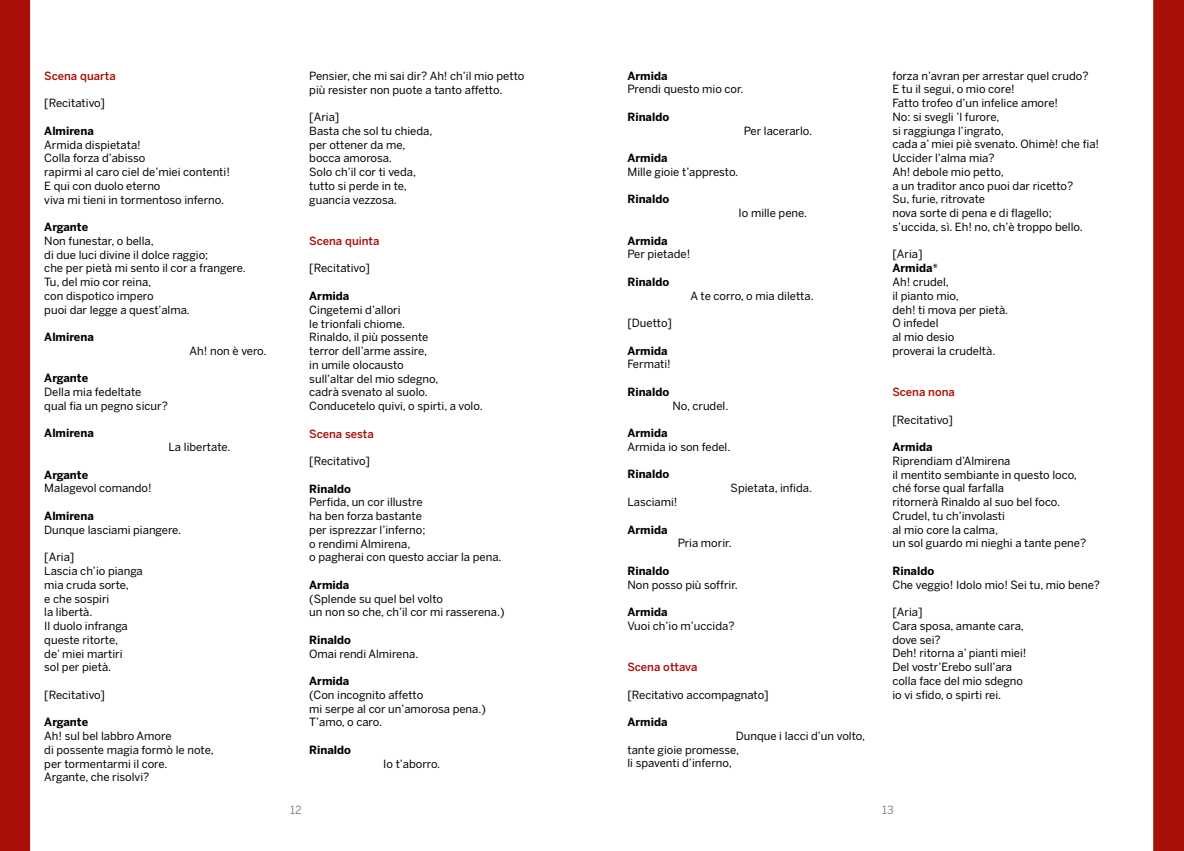
<style>
.page{position:relative;width:1184px;height:851px;background:#fff}
.page>*{position:absolute;margin:0;border:0;box-sizing:border-box;transform-origin:0 0}
.t1{font:11.25px/13.8px "Benton Sans";color:#000}
.t2{font:700 11.25px "Benton Sans";color:#000}
.t3{font:500 11.25px "Benton Sans";color:#a90f09}
.t4{font:11.25px "Benton Sans";color:#878787}
.s1{font-weight:700}
</style>
<div class="page">
<svg style="left:1153px;top:0;width:30px;height:850px"></svg>
<div style="left:0;top:0;width:30px;height:850px;background:#a90f09"></div>
<p class="t3" style="left:44px;top:69px;width:73px">Scena quarta</p>
<p class="t1" style="left:44px;top:96px;width:62px">[Recitativo]</p>
<p class="t2" style="left:44px;top:124px;width:51px">Almirena</p>
<p class="t1" style="left:44px;top:137px;width:187px">Armida dispietata!<br>Colla forza d’abisso<br>rapirmi al caro ciel de’miei contenti!<br>E qui con duolo eterno<br>viva mi tieni in tormentoso inferno.</p>
<p class="t2" style="left:44px;top:220px;width:45px">Argante</p>
<p class="t1" style="left:44px;top:234px;width:203px">Non funestar, o bella,<br>di due luci divine il dolce raggio;<br>che per pietà mi sento il cor a frangere.<br>Tu, del mio cor reina,<br>con dispotico impero<br>puoi dar legge a quest’alma.</p>
<p class="t2" style="left:44px;top:330px;width:51px">Almirena</p>
<p class="t1" style="left:189px;top:344px;width:78px">Ah! non è vero.</p>
<p class="t2" style="left:44px;top:371px;width:45px">Argante</p>
<p class="t1" style="left:44px;top:385px;width:125px">Della mia fedeltate<br>qual fia un pegno sicur?</p>
<p class="t2" style="left:44px;top:426px;width:51px">Almirena</p>
<p class="t1" style="left:169px;top:440px;width:63px">La libertate.</p>
<p class="t2" style="left:44px;top:468px;width:45px">Argante</p>
<p class="t1" style="left:44px;top:481px;width:109px">Malagevol comando!</p>
<p class="t2" style="left:44px;top:509px;width:51px">Almirena</p>
<p class="t1" style="left:44px;top:522px;width:138px">Dunque lasciami piangere.</p>
<p class="t1" style="left:44px;top:550px;width:100px">[Aria]<br>Lascia ch’io pianga mia cruda sorte,<br>e che sospiri<br>la libertà.<br>Il duolo infranga queste ritorte,<br>de’ miei martiri<br>sol per pietà.</p>
<p class="t1" style="left:44px;top:687px;width:62px">[Recitativo]</p>
<p class="t2" style="left:44px;top:715px;width:45px">Argante</p>
<p class="t1" style="left:44px;top:728px;width:171px">Ah! sul bel labbro Amore<br>di possente magia formò le note, per tormentarmi il core.<br>Argante, che risolvi?</p>
<p class="t1" style="left:309px;top:69px;width:217px">Pensier, che mi sai dir? Ah! ch’il mio petto più resister non puote a tanto affetto.</p>
<p class="t1" style="left:309px;top:110px;width:125px">[Aria]<br>Basta che sol tu chieda, per ottener da me, bocca amorosa.<br>Solo ch’il cor ti veda, tutto si perde in te, guancia vezzosa.</p>
<p class="t3" style="left:309px;top:234px;width:72px">Scena quinta</p>
<p class="t1" style="left:309px;top:261px;width:62px">[Recitativo]</p>
<p class="t2" style="left:309px;top:289px;width:42px">Armida</p>
<p class="t1" style="left:309px;top:302px;width:175px">Cingetemi d’allori<br>le trionfali chiome.<br>Rinaldo, il più possente<br>terror dell’arme assire,<br>in umile olocausto<br>sull’altar del mio sdegno,<br>cadrà svenato al suolo.<br>Conducetelo quivi, o spirti, a volo.</p>
<p class="t3" style="left:309px;top:426px;width:66px">Scena sesta</p>
<p class="t1" style="left:309px;top:454px;width:62px">[Recitativo]</p>
<p class="t2" style="left:309px;top:481px;width:43px">Rinaldo</p>
<p class="t1" style="left:309px;top:495px;width:194px">Perfida, un cor illustre<br>ha ben forza bastante<br>per isprezzar l’inferno;<br>o rendimi Almirena,<br>o pagherai con questo acciar la pena.</p>
<p class="t2" style="left:309px;top:578px;width:42px">Armida</p>
<p class="t1" style="left:309px;top:591px;width:197px">(Splende su quel bel volto<br>un non so che, ch’il cor mi rasserena.)</p>
<p class="t2" style="left:309px;top:633px;width:43px">Rinaldo</p>
<p class="t1" style="left:309px;top:646px;width:111px">Omai rendi Almirena.</p>
<p class="t2" style="left:309px;top:674px;width:42px">Armida</p>
<p class="t1" style="left:309px;top:687px;width:178px">(Con incognito affetto<br>mi serpe al cor un’amorosa pena.)<br>T’amo, o caro.</p>
<p class="t2" style="left:309px;top:743px;width:43px">Rinaldo</p>
<p class="t1" style="left:383px;top:756px;width:59px">Io t’aborro.</p>
<p class="t2" style="left:627px;top:69px;width:42px">Armida</p>
<p class="t1" style="left:627px;top:82px;width:118px">Prendi questo mio cor.</p>
<p class="t2" style="left:627px;top:110px;width:43px">Rinaldo</p>
<p class="t1" style="left:743px;top:123px;width:70px">Per lacerarlo.</p>
<p class="t2" style="left:627px;top:151px;width:42px">Armida</p>
<p class="t1" style="left:627px;top:165px;width:112px">Mille gioie t’appresto.</p>
<p class="t2" style="left:627px;top:192px;width:43px">Rinaldo</p>
<p class="t2" style="left:627px;top:234px;width:42px">Armida</p>
<p class="t1" style="left:627px;top:247px;width:64px">Per pietade!</p>
<p class="t2" style="left:627px;top:275px;width:43px">Rinaldo</p>
<p class="t1" style="left:738px;top:206px;width:70px">Io mille pene.</p>
<p class="t1" style="left:627px;top:316px;width:46px">[Duetto]</p>
<p class="t2" style="left:627px;top:344px;width:42px">Armida</p>
<p class="t1" style="left:627px;top:357px;width:45px">Fermati!</p>
<p class="t2" style="left:627px;top:385px;width:43px">Rinaldo</p>
<p class="t1" style="left:690px;top:288px;width:125px">A te corro, o mia diletta.</p>
<p class="t1" style="left:672px;top:398px;width:57px">No, crudel.</p>
<p class="t2" style="left:627px;top:426px;width:42px">Armida</p>
<p class="t1" style="left:627px;top:440px;width:105px">Armida io son fedel.</p>
<p class="t2" style="left:627px;top:467px;width:43px">Rinaldo</p>
<p class="t1" style="left:627px;top:495px;width:52px">Lasciami!</p>
<p class="t2" style="left:627px;top:522px;width:42px">Armida</p>
<p class="t1" style="left:730px;top:481px;width:83px">Spietata, infida.</p>
<p class="t1" style="left:677px;top:536px;width:56px">Pria morir.</p>
<p class="t2" style="left:627px;top:564px;width:43px">Rinaldo</p>
<p class="t1" style="left:627px;top:577px;width:112px">Non posso più soffrir.</p>
<p class="t2" style="left:627px;top:605px;width:42px">Armida</p>
<p class="t1" style="left:627px;top:618px;width:109px">Vuoi ch’io m’uccida?</p>
<p class="t3" style="left:627px;top:660px;width:71px">Scena ottava</p>
<p class="t1" style="left:627px;top:687px;width:143px">[Recitativo accompagnato]</p>
<p class="t2" style="left:627px;top:715px;width:42px">Armida</p>
<p class="t1" style="left:627px;top:728px;width:239px;text-indent:108px">Dunque i lacci d’un volto, tante gioie promesse,<br>li spaventi d’inferno,</p>
<p class="t1" style="left:892px;top:68px;width:208px">forza n’avran per arrestar quel crudo?<br>E tu il segui, o mio core!<br>Fatto trofeo d’un infelice amore!<br>No: si svegli ’l furore,<br>si raggiunga l’ingrato,<br>cada a’ miei piè svenato. Ohimè! che fia!<br>Uccider l’alma mia?<br>Ah! debole mio petto,<br>a un traditor anco puoi dar ricetto?<br>Su, furie, ritrovate<br>nova sorte di pena e di flagello; s’uccida, sì. Eh! no, ch’è troppo bello.</p>
<p class="t1" style="left:892px;top:247px;width:117px">[Aria]<br><span class="s1">Armida</span>*<br>Ah! crudel,<br>il pianto mio,<br>deh! ti mova per pietà.<br>O infedel<br>al mio desio<br>proverai la crudeltà.</p>
<p class="t3" style="left:892px;top:385px;width:64px">Scena nona</p>
<p class="t1" style="left:892px;top:412px;width:62px">[Recitativo]</p>
<p class="t2" style="left:892px;top:440px;width:42px">Armida</p>
<p class="t1" style="left:892px;top:453px;width:195px">Riprendiam d’Almirena<br>il mentito sembiante in questo loco, ché forse qual farfalla<br>ritornerà Rinaldo al suo bel foco.<br>Crudel, tu ch’involasti<br>al mio core la calma,<br>un sol guardo mi nieghi a tante pene?</p>
<p class="t2" style="left:892px;top:564px;width:43px">Rinaldo</p>
<p class="t1" style="left:892px;top:577px;width:209px">Che veggio! Idolo mio! Sei tu, mio bene?</p>
<p class="t1" style="left:892px;top:605px;width:136px">[Aria]<br>Cara sposa, amante cara, dove sei?<br>Deh! ritorna a’ pianti miei!<br>Del vostr’Erebo sull’ara colla face del mio sdegno io vi sfido, o spirti rei.</p>
<p class="t4" style="left:290px;top:803px;width:13px">12</p>
<p class="t4" style="left:882px;top:803px;width:13px">13</p>
</div>
